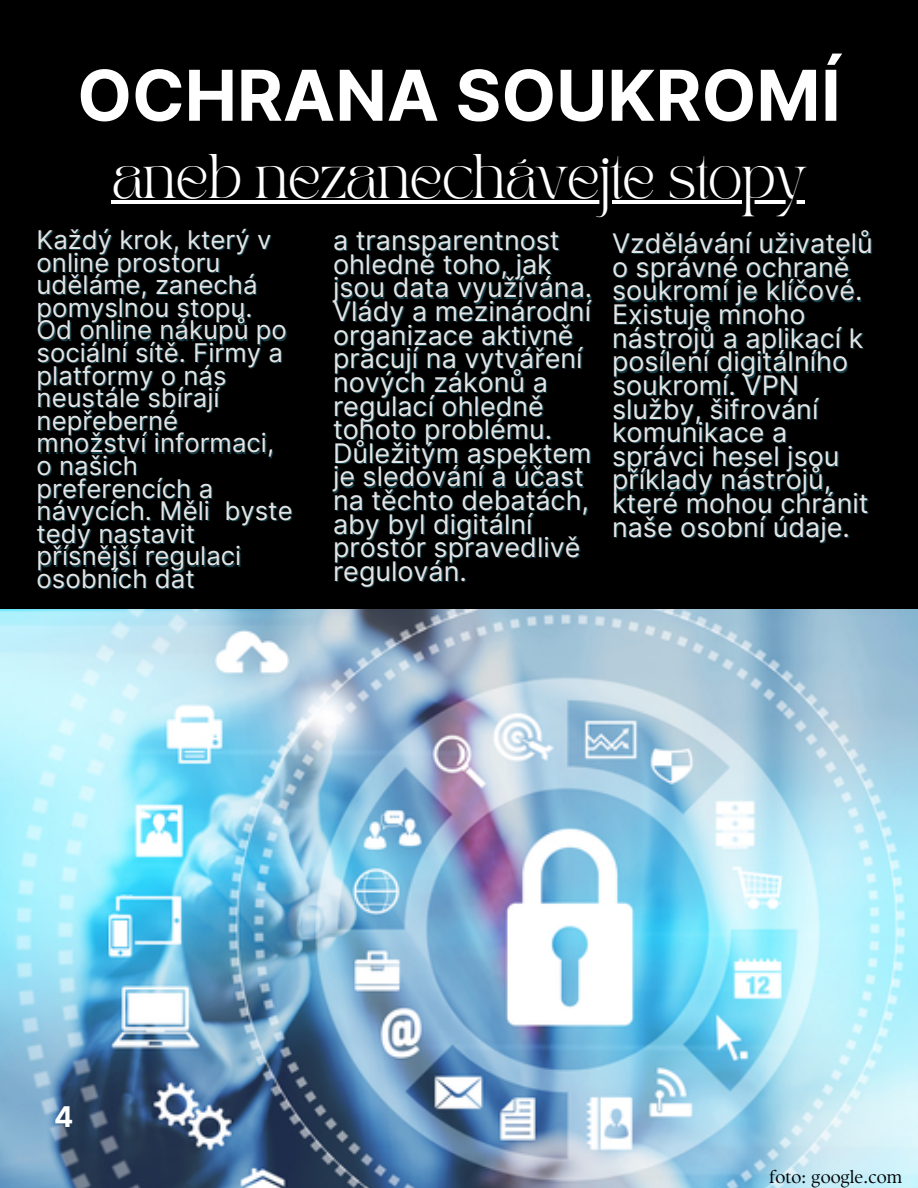
<style>
.page{position:relative;width:918px;height:1188px;background:#000001}
.page>*{position:absolute;margin:0;border:0;box-sizing:border-box;transform-origin:0 0}
.t1{font:700 70.05px "Inter";color:#fff}
.t2{font:44.1px "TAN PEARL Regular";letter-spacing:-.04em;color:#fff}
.t3{font:700 28.5px "Inter";color:#fff}
.t4{font:27px/23.7px "Inter";color:#e4e4e4}
.t5{font:25.8px/22.6px "Inter";color:#e4e4e4}
.t6{font:18px "TY Serif D";color:#000001}
.s1{color:rgb(50 161 184/.4)}
</style>
<div class="page">
<img style="left:0;top:609px;width:918px;height:579px">
<hr style="left:111px;top:200px;width:694px;height:4px;background:#fff">
<h3 class="t1" style="left:77px;top:53px;width:765px">OCHRANA SOUKROMÍ</h3>
<h3 class="t2" style="left:111px;top:153px;width:697px">aneb nezanechávejte stopy</h3>
<h3 class="t5" style="left:37px;top:228px;width:236px">Každý krok, který v</h3>
<p class="t5" style="left:37px;top:251px;width:185px">online prostoru</p>
<p class="t5" style="left:37px;top:274px;width:223px">uděláme, zanechá</p>
<p class="t5" style="left:37px;top:296px;width:259px">pomyslnou stopu.<br>Od online nákupů po sociální sítě. Firmy a platformy o nás neustále sbírají nepřeberné množství informaci, o našich preferencích a návycích. Měli <span class="s1">byste </span>tedy nastavit přísnější regulaci osobních dat</p>
<p class="t4" style="left:333px;top:228px;width:261px">a transparentnost ohledně toho, jak jsou data využívána.<br>Vlády a mezinárodní organizace aktivně pracují na vytváření nových zákonů a regulací ohledně tohoto problému.<br>Důležitým aspektem je sledování a účast na těchto debatách, aby byl digitální prostor spravedlivě regulován.</p>
<p class="t4" style="left:612px;top:232px;width:262px">Vzdělávání uživatelů o správné ochraně soukromí je klíčové.<br>Existuje mnoho nástrojů a aplikací k posílení digitálního soukromí. VPN služby, šifrování komunikace a správci hesel jsou příklady nástrojů, které mohou chránit naše osobní údaje.</p>
<h2 class="t3" style="left:54px;top:1099px;width:21px">4</h2>
<p class="t6" style="left:769px;top:1166px;width:135px">foto: google.com</p>
</div>
